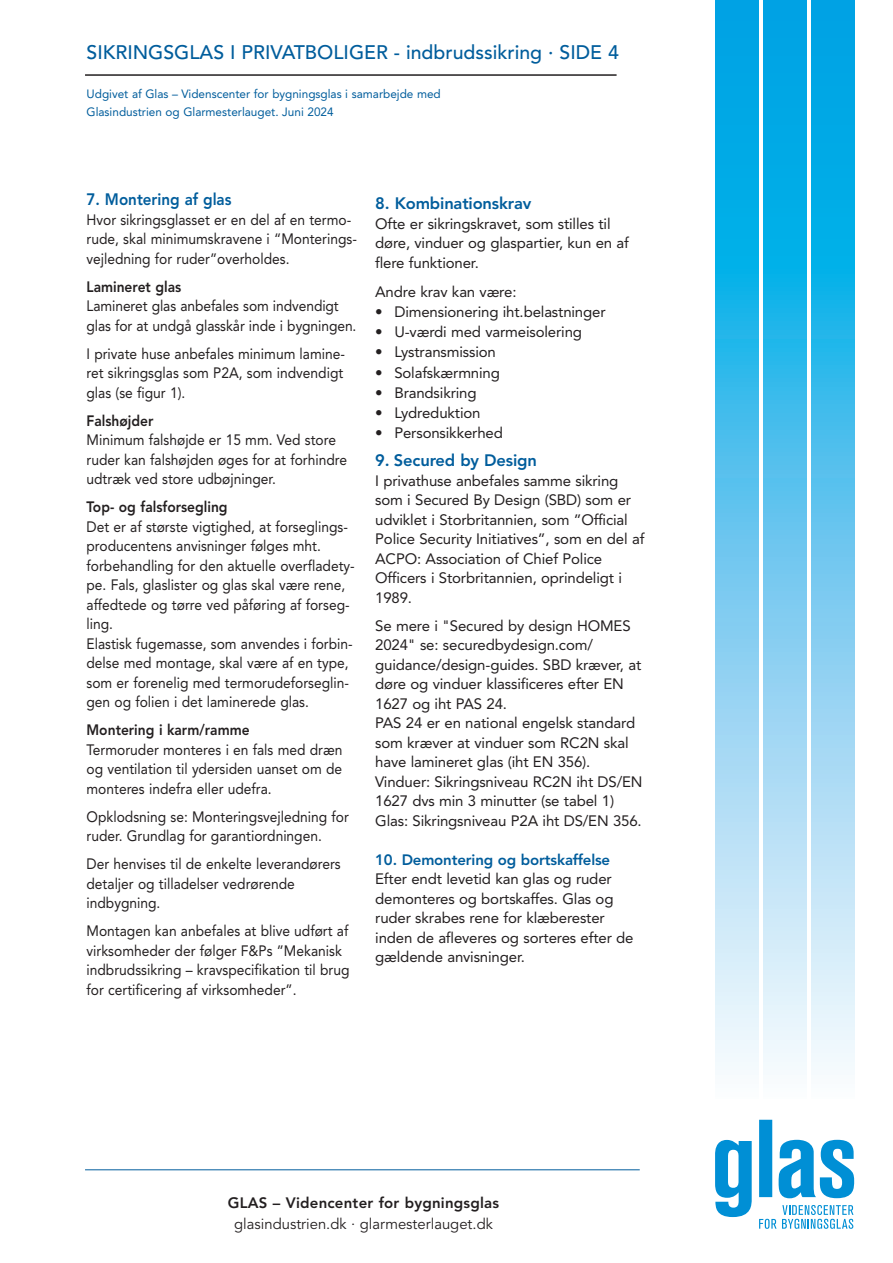
<style>
.page{position:relative;width:893px;height:1263px;background:#fff}
.page>*{position:absolute;margin:0;border:0;box-sizing:border-box;transform-origin:0 0}
.t1{font:500 19.5px "Avenir";color:#005d9c}
.t2{font:800 16.5px "Avenir";letter-spacing:-.01em;color:#005d9c}
.t3{font:800 16.5px "Avenir";letter-spacing:-.01em;color:#005d9c;scale:.92 1}
.t4{font:15px/19.5px "Avenir";letter-spacing:-.005em;color:#231f20;scale:.92 1}
.t5{font:15px/19.5px "Avenir";letter-spacing:-.005em;color:#231f20}
.t6{font:800 15px "Avenir";color:#231f20;scale:.92 1}
.t7{font:15px "Avenir";color:#231f20}
.t8{font:800 15px "Avenir";color:#231f20}
.t9{font:800 15px "Avenir";letter-spacing:-.01em;color:#005d9c}
.t10{font:12px/18px "Avenir";color:#005d9c}
</style>
<div class="page">
<svg style="left:715px;top:1120px;width:139px;height:109px"></svg>
<svg style="left:715px;top:0;width:43px;height:1070px;background:#67c8ef"></svg>
<svg style="left:763px;top:0;width:43px;height:1070px;background:#67c8ef"></svg>
<svg style="left:811px;top:0;width:43px;height:1070px;background:#67c8ef"></svg>
<hr style="left:85px;top:74px;width:532px;height:2px;background:#231f20">
<hr style="left:85px;top:1169px;width:555px;height:1px;background:#005d9c">
<h1 class="t1" style="left:87px;top:44px;width:534px">SIKRINGSGLAS I PRIVATBOLIGER - indbrudssikring · SIDE 4</h1>
<p class="t10" style="left:87px;top:86px;width:356px">Udgivet af Glas – Videnscenter for bygningsglas i samarbejde med<br>Glasindustrien og Glarmesterlauget. Juni 2024</p>
<p class="t3" style="left:87px;top:193px;width:159px">7. Montering af glas</p>
<p class="t4" style="left:87px;top:211px;width:295px">Hvor sikringsglasset er en del af en termo&shy;rude, skal minimumskravene i “Monterings - vejledning for ruder”overholdes.</p>
<p class="t6" style="left:87px;top:280px;width:104px">Lamineret glas</p>
<p class="t4" style="left:87px;top:298px;width:295px">Lamineret glas anbefales som indvendigt glas for at undgå glasskår inde i bygningen.</p>
<p class="t4" style="left:87px;top:345px;width:283px;text-align:justify">I private huse anbefales minimum lamine&shy;ret sikringsglas som P2A, som indvendigt glas (se figur 1).</p>
<p class="t6" style="left:87px;top:414px;width:74px">Falshøjder</p>
<p class="t4" style="left:87px;top:432px;width:285px">Minimum falshøjde er 15 mm. Ved store ruder kan falshøjden øges for at forhindre udtræk ved store udbøjninger.</p>
<p class="t6" style="left:87px;top:501px;width:155px">Top- og falsforsegling</p>
<p class="t4" style="left:87px;top:518px;width:293px">Det er af største vigtighed, at forseglings&shy;producentens anvisninger følges mht. forbehandling for den aktuelle overfladety&shy;pe. Fals, glaslister og glas skal være rene, affedtede og tørre ved påføring af forseg&shy;ling.<br>Elastisk fugemasse, som anvendes i forbin&shy;delse med montage, skal være af en type, som er forenelig med termorudeforseglin&shy;gen og folien i det laminerede glas.</p>
<p class="t6" style="left:87px;top:724px;width:179px">Montering i karm/ramme</p>
<p class="t4" style="left:87px;top:741px;width:280px;text-align:justify">Termoruder monteres i en fals med dræn og ventilation til ydersiden uanset om de monteres indefra eller udefra.</p>
<p class="t4" style="left:87px;top:808px;width:287px">Opklodsning se: Monteringsvejledning for ruder. Grundlag for garantiordningen.</p>
<p class="t4" style="left:87px;top:856px;width:278px">Der henvises til de enkelte leverandørers detaljer og tilladelser vedrørende indbygning.</p>
<p class="t4" style="left:87px;top:923px;width:287px">Montagen kan anbefales at blive udført af virksomheder der følger F&amp;Ps ”Mekanisk indbrudssikring – kravspecifikation til brug for certificering af virksomheder”.</p>
<p class="t2" style="left:375px;top:197px;width:158px">8. Kombinationskrav</p>
<p class="t5" style="left:375px;top:215px;width:255px">Ofte er sikringskravet, som stilles til døre, vinduer og glaspartier, kun en af flere funktioner.</p>
<p class="t5" style="left:375px;top:283px;width:143px">Andre krav kan være:</p>
<p class="t5" style="left:375px;top:303px;width:232px">• Dimensionering iht.belastninger</p>
<p class="t5" style="left:375px;top:323px;width:208px">• U-værdi med varmeisolering</p>
<p class="t5" style="left:375px;top:344px;width:122px">• Lystransmission</p>
<p class="t5" style="left:375px;top:364px;width:126px">• Solafskærmning</p>
<p class="t5" style="left:375px;top:384px;width:103px">• Brandsikring</p>
<p class="t5" style="left:375px;top:404px;width:107px">• Lydreduktion</p>
<p class="t5" style="left:375px;top:425px;width:129px">• Personsikkerhed</p>
<p class="t2" style="left:375px;top:454px;width:163px">9. Secured by Design</p>
<p class="t5" style="left:375px;top:472px;width:271px">I privathuse anbefales samme sikring som i Secured By Design (SBD) som er udviklet i Storbritannien, som ”Official Police Security Initiatives”, som en del af ACPO: Association of Chief Police Officers i Storbritannien, oprindeligt i 1989.</p>
<p class="t5" style="left:375px;top:617px;width:269px">Se mere i "Secured by design HOMES 2024" se: securedbydesign.com/ guidance/design-guides. SBD kræver, at døre og vinduer klassificeres efter EN 1627 og iht PAS 24.<br>PAS 24 er en national engelsk standard som kræver at vinduer som RC2N skal have lamineret glas (iht EN 356).<br>Vinduer: Sikringsniveau RC2N iht DS/EN 1627 dvs min 3 minutter (se tabel 1)<br>Glas: Sikringsniveau P2A iht DS/EN 356.</p>
<p class="t9" style="left:375px;top:854px;width:237px">10. Demontering og bortskaffelse</p>
<p class="t5" style="left:375px;top:871px;width:260px">Efter endt levetid kan glas og ruder demonteres og bortskaffes. Glas og ruder skrabes rene for klæberester inden de afleveres og sorteres efter de gældende anvisninger.</p>
<p class="t8" style="left:228px;top:1196px;width:273px">GLAS – Videncenter for bygningsglas</p>
<p class="t7" style="left:234px;top:1217px;width:260px">glasindustrien.dk · glarmesterlauget.dk</p>
</div>
